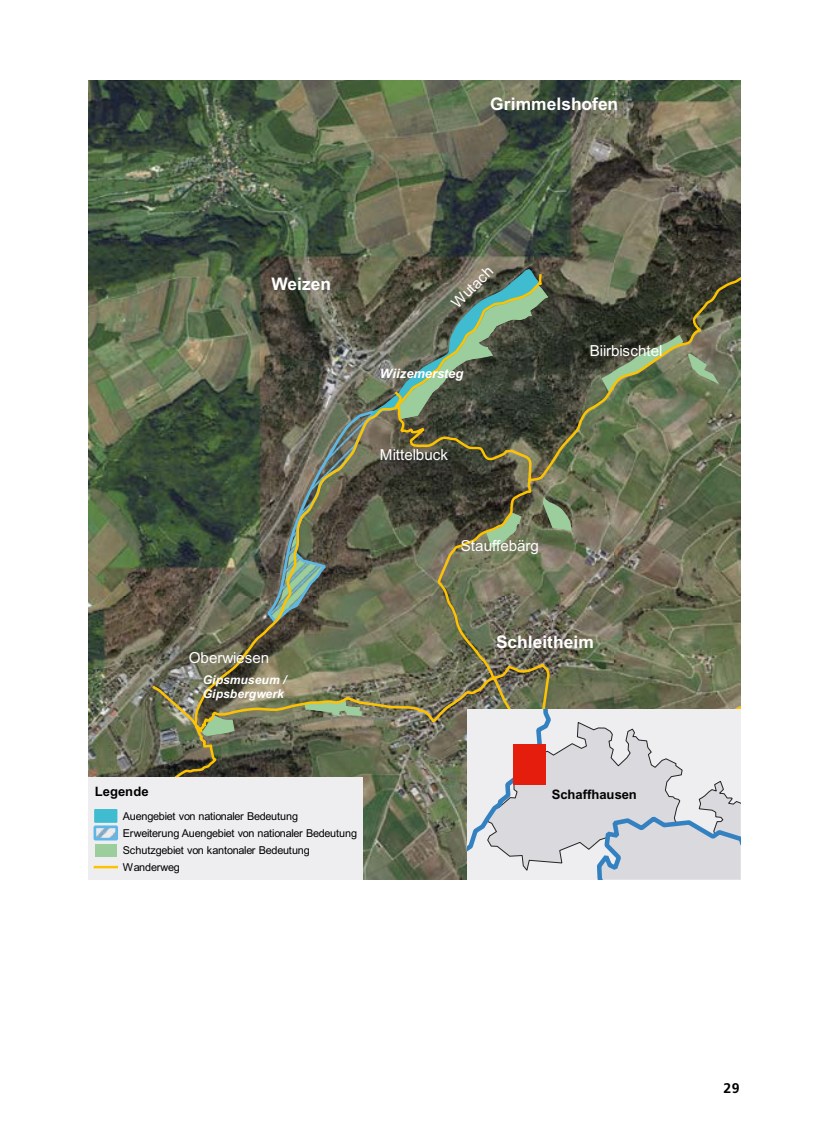
<style>
.page{position:relative;width:819px;height:1141px;background:#fff}
.page>*{position:absolute;margin:0;border:0;box-sizing:border-box;transform-origin:0 0}
.t1{font:17.32px "Arial Fett";color:#fff}
.t2{font:15.22px "Arial Standard";letter-spacing:-.005em;color:#fff}
.t3{font:700 14px "Frutiger LT Std";color:#000}
.t4{font:12.95px "Arial Fett";color:#020202}
.t5{font:12.95px "Arial Fett Kursiv";letter-spacing:-.01em;color:#fff}
.t6{font:12.95px "Arial Fett";letter-spacing:.01em;color:#000}
.t7{font:12.08px/14px "Arial Fett Kursiv";letter-spacing:.005em;color:#fff}
.t8{font:10.85px/17.2px "Arial Standard";letter-spacing:-.015em;color:#000}
</style>
<div class="page">
<img style="left:89px;top:81px;width:651px;height:696px">
<div style="left:89px;top:777px;width:274px;height:103px;background:#eeedf0"></div>
<div style="left:94px;top:809px;width:23px;height:14px;background:#3fbcd0;border:1px solid #3fbcd0"></div>
<img style="left:98px;top:829px;width:11px;height:7px">
<div style="left:94px;top:825px;width:24px;height:15px;border:3px solid #5db8e8"></div>
<div style="left:95px;top:844px;width:22px;height:12px;background:#9ccd9c"></div>
<hr style="left:95px;top:866px;width:22px;height:2px;background:#fdc200">
<svg style="left:109px;top:268px;width:631px;height:612px;background:#7a7f6c"></svg>
<div style="left:513px;top:744px;width:32px;height:41px;background:#e41d0c"></div>
<h1 class="t1" style="left:490px;top:98px;width:129px">Grimmelshofen</h1>
<h1 class="t1" style="left:271px;top:278px;width:61px">Weizen</h1>
<h2 class="t2" style="left:189px;top:652px;width:82px">Oberwiesen</h2>
<p class="t7" style="left:203px;top:674px;width:85px">Gipsmuseum /<br>Gipsbergwerk</p>
<h2 class="t2" style="left:450px;top:301px;width:53px;rotate:-45deg">Wutach</h2>
<p class="t5" style="left:380px;top:368px;width:85px">Wiizemersteg</p>
<h2 class="t2" style="left:380px;top:449px;width:70px">Mittelbuck</h2>
<h2 class="t2" style="left:460px;top:540px;width:80px">Stauffebärg</h2>
<h2 class="t2" style="left:589px;top:344px;width:74px">Biirbischtel</h2>
<h1 class="t1" style="left:496px;top:635px;width:99px">Schleitheim</h1>
<p class="t6" style="left:95px;top:786px;width:55px">Legende</p>
<p class="t4" style="left:551px;top:789px;width:87px">Schaffhausen</p>
<p class="t8" style="left:123px;top:808px;width:236px">Auengebiet von nationaler Bedeutung Erweiterung Auengebiet von nationaler Bedeutung Schutzgebiet von kantonaler Bedeutung Wanderweg</p>
<p class="t3" style="left:723px;top:1080px;width:18px">29</p>
</div>
